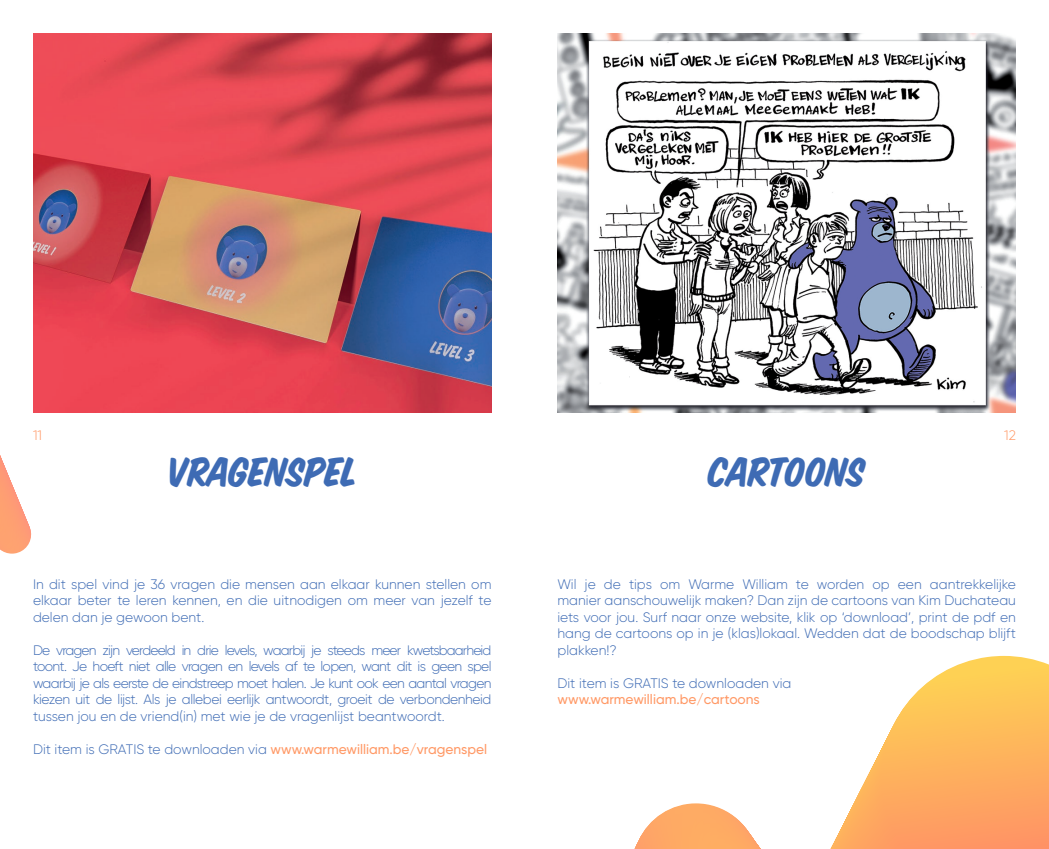
<style>
.page{position:relative;width:1049px;height:849px;background:#fff}
.page>*{position:absolute;margin:0;border:0;box-sizing:border-box;transform-origin:0 0}
.t1{font:45px "House Slant";letter-spacing:-.01em;color:#3e6bb4}
.t2{font:300 13.75px/16.5px "Gilroy";color:#3e6bb4;text-align:justify}
.t3{font:500 13.75px "Gilroy";color:#f96}
.t4{font:300 13.75px "Gilroy";color:#f96}
.s1{font-weight:500;color:#f96}
</style>
<div class="page">
<img style="left:557px;top:33px;width:459px;height:379px">
<svg style="left:635px;top:803px;width:126px;height:46px"></svg>
<svg style="left:831px;top:656px;width:218px;height:193px"></svg>
<svg style="left:0;top:455px;width:32px;height:98px"></svg>
<img style="left:33px;top:33px;width:458px;height:379px">
<p class="t4" style="left:33px;top:427px;width:11px">11</p>
<p class="t4" style="left:1004px;top:427px;width:13px">12</p>
<p class="t1" style="left:167px;top:444px;width:192px">VRAGENSPEL</p>
<p class="t1" style="left:708px;top:444px;width:159px">CARTOONS</p>
<p class="t2" style="left:33px;top:575px;width:460px">In dit spel vind je 36 vragen die mensen aan elkaar kunnen stellen om elkaar beter te leren kennen, en die uitnodigen om meer van jezelf te delen dan je gewoon bent.</p>
<p class="t2" style="left:33px;top:641px;width:460px">De vragen zijn verdeeld in drie levels, waarbij je steeds meer kwetsbaarheid toont. Je hoeft niet alle vragen en levels af te lopen, want dit is geen spel waarbij je als eerste de eindstreep moet halen. Je kunt ook een aantal vragen kiezen uit de lijst. Als je allebei eerlijk antwoordt, groeit de verbondenheid tussen jou en de vriend(in) met wie je de vragenlijst beantwoordt.</p>
<p class="t2" style="left:33px;top:740px;width:456px">Dit item is GRATIS te downloaden via <span class="s1">www.warmewilliam.be/vragenspel</span></p>
<p class="t2" style="left:557px;top:575px;width:460px">Wil je de tips om Warme William te worden op een aantrekkelijke manier aanschouwelijk maken? Dan zijn de cartoons van Kim Duchateau iets voor jou. Surf naar onze website, klik op ‘download’, print de pdf en hang de cartoons op in je (klas)lokaal. Wedden dat de boodschap blijft plakken!?</p>
<p class="t2" style="left:557px;top:674px;width:235px">Dit item is GRATIS te downloaden via</p>
<p class="t3" style="left:557px;top:691px;width:204px">www.warmewilliam.be/cartoons</p>
</div>
